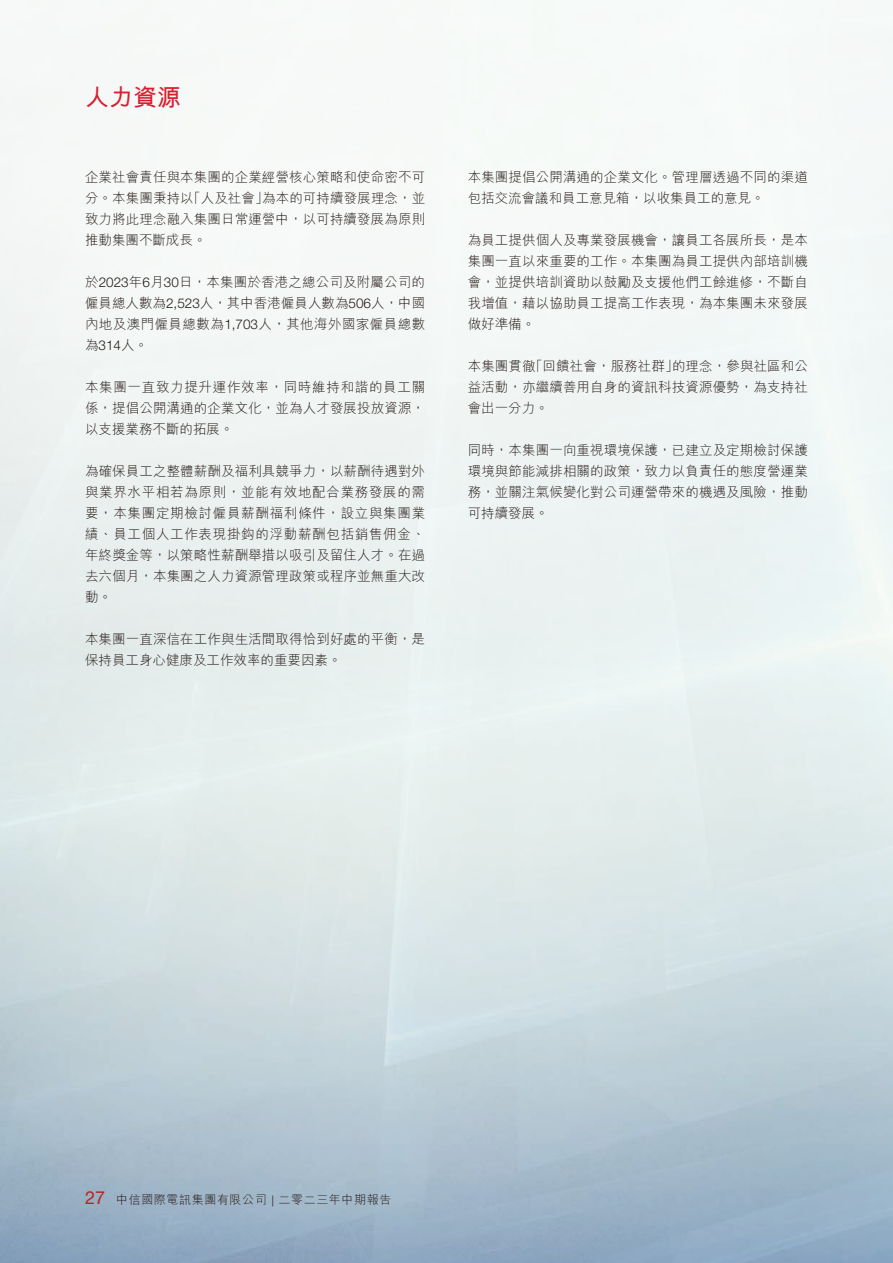
<style>
.page{position:relative;width:893px;height:1263px;background:#fff}
.page>*{position:absolute;margin:0;border:0;box-sizing:border-box;transform-origin:0 0}
.t1{font:700 24px "M Hei HK";color:#d71f31}
.t2{font:18px "Helvetica Neue LT Std";color:#b42522}
.t3{font:300 13.5px/21px "M Hei HK";letter-spacing:.01em;color:#231916;text-align:justify}
.t4{font:300 12px "M Hei HK";letter-spacing:.05em;color:#231916}
.s1{font-family:"Helvetica Neue LT Std"}
</style>
<div class="page">
<h1 class="t1" style="left:85px;top:80px;width:97px">人力資源</h1>
<p class="t3" style="left:85px;top:166px;width:342px;text-align:right">企業社會責任與本集團的企業經營核心策略和使命密不可為本的可持續發展理念，並</p>
<p class="t3" style="left:187px;top:187px;width:83px">「人及社會」</p>
<p class="t3" style="left:85px;top:187px;width:342px;text-align:left">分。本集團秉持以<br>致力將此理念融入集團日常運營中，以可持續發展為原則推動集團不斷成長。</p>
<p class="t3" style="left:85px;top:271px;width:342px">於<span class="s1">2023</span>年月<span class="s1">6 30</span>日，本集團於香港之總公司及附屬公司的僱員總人數為<span class="s1">2,523</span>人，其中香港僱員人數為<span class="s1">506</span>人，中國內地及澳門僱員總數為<span class="s1">1,703</span>人，其他海外國家僱員總數為<span class="s1">314</span>人。</p>
<p class="t3" style="left:85px;top:376px;width:342px">本集團一直致力提升運作效率，同時維持和諧的員工關係，提倡公開溝通的企業文化，並為人才發展投放資源，以支援業務不斷的拓展。</p>
<p class="t3" style="left:85px;top:460px;width:342px">為確保員工之整體薪酬及福利具競爭力，以薪酬待遇對外與業界水平相若為原則，並能有效地配合業務發展的需要，本集團定期檢討僱員薪酬福利條件，設立與集團業績、員工個人工作表現掛鈎的浮動薪酬包括銷售佣金、年終獎金等，以策略性薪酬舉措以吸引及留住人才。在過去六個月，本集團之人力資源管理政策或程序並無重大改動。</p>
<p class="t3" style="left:85px;top:628px;width:342px">本集團一直深信在工作與生活間取得恰到好處的平衡，是保持員工身心健康及工作效率的重要因素。</p>
<p class="t3" style="left:468px;top:166px;width:342px">本集團提倡公開溝通的企業文化。管理層透過不同的渠道包括交流會議和員工意見箱，以收集員工的意見。</p>
<p class="t3" style="left:468px;top:229px;width:342px">為員工提供個人及專業發展機會，讓員工各展所長，是本集團一直以來重要的工作。本集團為員工提供內部培訓機會，並提供培訓資助以鼓勵及支援他們工餘進修，不斷自我增值，藉以協助員工提高工作表現，為本集團未來發展做好準備。</p>
<p class="t3" style="left:672px;top:355px;width:137px">的理念，參與社區和公</p>
<p class="t3" style="left:529px;top:355px;width:151px">「回饋社會，服務社群」</p>
<p class="t3" style="left:468px;top:355px;width:342px;text-align:left">本集團貫徹<br>益活動，亦繼續善用自身的資訊科技資源優勢，為支持社會出一分力。</p>
<p class="t3" style="left:468px;top:439px;width:342px">同時，本集團一向重視環境保護，已建立及定期檢討保護環境與節能減排相關的政策，致力以負責任的態度營運業務，並關注氣候變化對公司運營帶來的機遇及風險，推動可持續發展。</p>
<h2 class="t2" style="left:85px;top:1186px;width:22px">27</h2>
<p class="t4" style="left:116px;top:1191px;width:277px">中信國際電訊集團有限公司 | 二零二三年中期報告</p>
</div>
